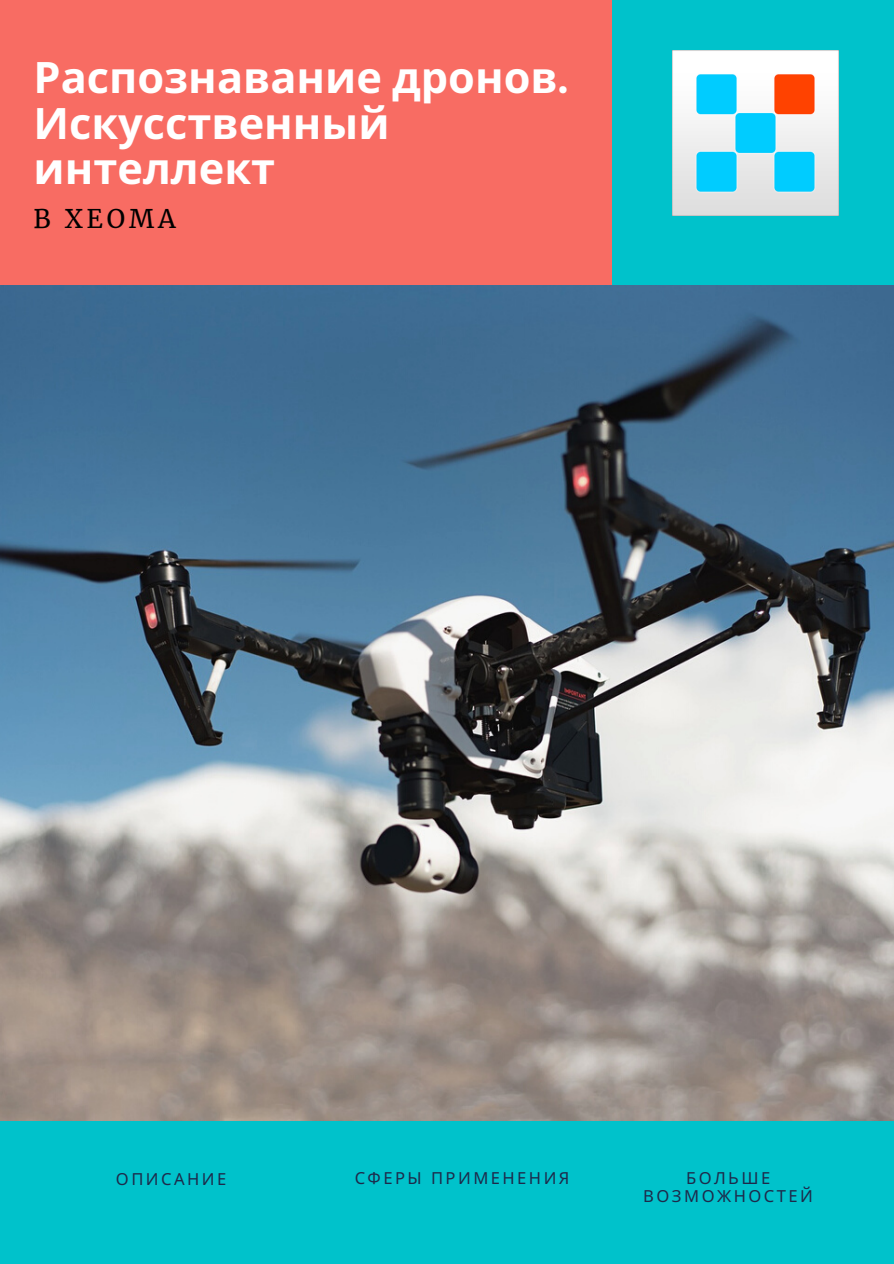
<style>
.page{position:relative;width:894px;height:1264px;background:#fff}
.page>*{position:absolute;margin:0;border:0;box-sizing:border-box;transform-origin:0 0}
.t1{font:700 43.35px/45.2px "Noto Sans";color:#fff}
.t2{font:25.35px "Merriweather";letter-spacing:.15em;color:#000}
.t3{font:16.5px/18px "Noto Sans";letter-spacing:.15em;color:#1d294a;text-align:center}
.s1{font-family:"Montserrat"}
</style>
<div class="page">
<div style="left:0;top:0;width:893px;height:1263px;background:#00c2cb"></div>
<div style="left:0;top:0;width:611px;height:307px;background:#f86c63"></div>
<img style="left:0;top:286px;width:893px;height:834px">
<img style="left:672px;top:50px;width:166px;height:166px">
<p class="t1" style="left:34px;top:54px;width:536px">Распознавание дронов<span class="s1">.<br></span>Искусственный интеллект</p>
<p class="t2" style="left:34px;top:203px;width:143px">В XEOMA</p>
<p class="t3" style="left:116px;top:1169px;width:112px">ОПИСАНИЕ</p>
<p class="t3" style="left:354px;top:1168px;width:216px">СФЕРЫ ПРИМЕНЕНИЯ</p>
<p class="t3" style="left:643px;top:1168px;width:171px">БОЛЬШЕ<br>ВОЗМОЖНОСТЕЙ</p>
</div>
